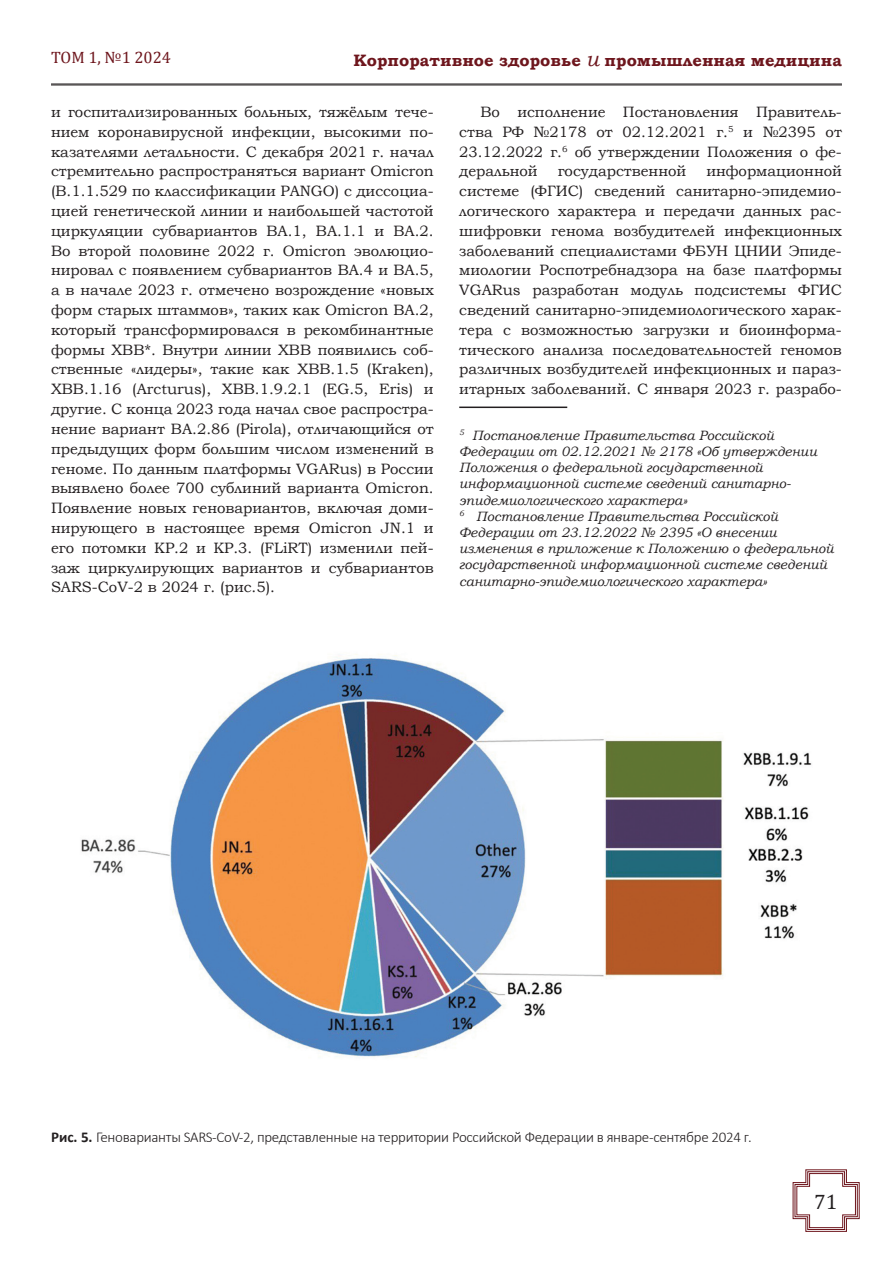
<style>
.page{position:relative;width:893px;height:1263px;background:#fff}
.page>*{position:absolute;margin:0;border:0;box-sizing:border-box;transform-origin:0 0}
.t1{font:21px "Cambria";color:#231f20}
.t2{font:700 16.5px "Bookman Old Style";color:#6e161d}
.t3{font:16.5px "Cambria";color:#6e161d}
.клинический_пример_т{font:15px/19.8px "Bookman Old Style";color:#231f20;text-align:justify}
.t4{font:300 15px "Calibri";letter-spacing:-.02em;color:#231f20}
.t5{font:italic 13.5px/16.2px "Bookman Old Style";color:#231f20}
.s1{font-weight:400;font-style:italic;font-size:21px}
.s2{font-weight:700}
</style>
<div class="page">
<hr style="left:51px;top:84px;width:791px;height:1px;background:#231f20">
<hr style="left:51px;top:85px;width:791px;height:1px;background:#231f20">
<svg style="left:792px;top:1169px;width:68px;height:63px"></svg>
<hr style="left:459px;top:407px;width:108px;height:1px;background:#231f20">
<img style="left:81px;top:654px;width:731px;height:404px">
<p class="t3" style="left:51px;top:48px;width:122px">ТОМ 1, №1 2024</p>
<p class="t2" style="left:354px;top:48px;width:490px">Корпоративное здоровье <span class="s1">и</span> промышленная медицина</p>
<p class="клинический_пример_т" style="left:51px;top:102px;width:384px">и госпитализированных больных, тяжёлым тече&shy;нием коронавирусной инфекции, высокими по&shy;казателями летальности. С декабря 2021 г. начал стремительно распространяться вариант Omicron (B.1.1.529 по классификации PANGO) с диссоциа&shy;цией генетической линии и наибольшей частотой циркуляции субвариантов BA.1, BA.1.1 и BA.2.<br>Во второй половине 2022 г. Omicron эволюцио&shy;нировал с появлением субвариантов BA.4 и BA.5, а в начале 2023 г. отмечено возрождение «новых форм старых штаммов», таких как Omicron BA.2, который трансформировался в рекомбинантные формы XBB*. Внутри линии XBB появились соб&shy;ственные «лидеры», такие как XBB.1.5 (Kraken), XBB.1.16 (Arcturus), XBB.1.9.2.1 (EG.5, Eris) и другие. С конца 2023 года начал свое распростра&shy;нение вариант BA.2.86 (Pirola), отличающийся от предыдущих форм большим числом изменений в геноме. По данным платформы VGARus) в России выявлено более 700 сублиний варианта Omicron.<br>Появление новых геновариантов, включая доми&shy;нирующего в настоящее время Omicron JN.1 и его потомки KP.2 и KP.3. (FLiRT) изменили пей&shy;заж циркулирующих вариантов и субвариантов SARS-CoV-2 в 2024 г. (рис.5).</p>
<p class="клинический_пример_т" style="left:459px;top:102px;width:384px;text-indent:21px">Во исполнение Постановления Правитель&shy;ства РФ №2178 от 02.12.2021 г.<sup>5</sup> и №2395 от 23.12.2022 г.<sup>6</sup> об утверждении Положения о фе&shy;деральной</p>
<p class="клинический_пример_т" style="left:459px;top:161px;width:384px;text-indent:247px">информационной системе (ФГИС) сведений санитарно-эпидемио&shy;логического характера и передачи данных рас&shy;шифровки генома возбудителей инфекционных заболеваний специалистами ФБУН ЦНИИ Эпиде&shy;миологии Роспотребнадзора на базе платформы VGARus разработан модуль подсистемы ФГИС сведений санитарно-эпидемиологического харак&shy;тера с возможностью загрузки и биоинформа&shy;тического анализа последовательностей геномов различных возбудителей инфекционных и параз&shy;итарных заболеваний. С января 2023 г. разрабо-</p>
<p class="t5" style="left:459px;top:427px;width:359px"><sup>5</sup> Постановление Правительства Российской Федерации от 02.12.2021 № 2178 «Об утверждении Положения о федеральной государственной информационной системе сведений санитарно&shy;эпидемиологического характера»</p>
<p class="t5" style="left:459px;top:508px;width:376px"><sup>6</sup> Постановление Правительства Российской Федерации от 23.12.2022 № 2395 «О внесении изменения в приложение к Положению о федеральной государственной информационной системе сведений санитарно-эпидемиологического характера»</p>
<p class="клинический_пример_т" style="left:558px;top:161px;width:130px">государственной</p>
<p class="t4" style="left:51px;top:1127px;width:702px"><span class="s2">Рис. 5.</span> Геноварианты SARS-CoV-2, представленные на территории Российской Федерации в январе-сентябре 2024 г.</p>
<h1 class="t1" style="left:814px;top:1189px;width:25px">71</h1>
</div>
